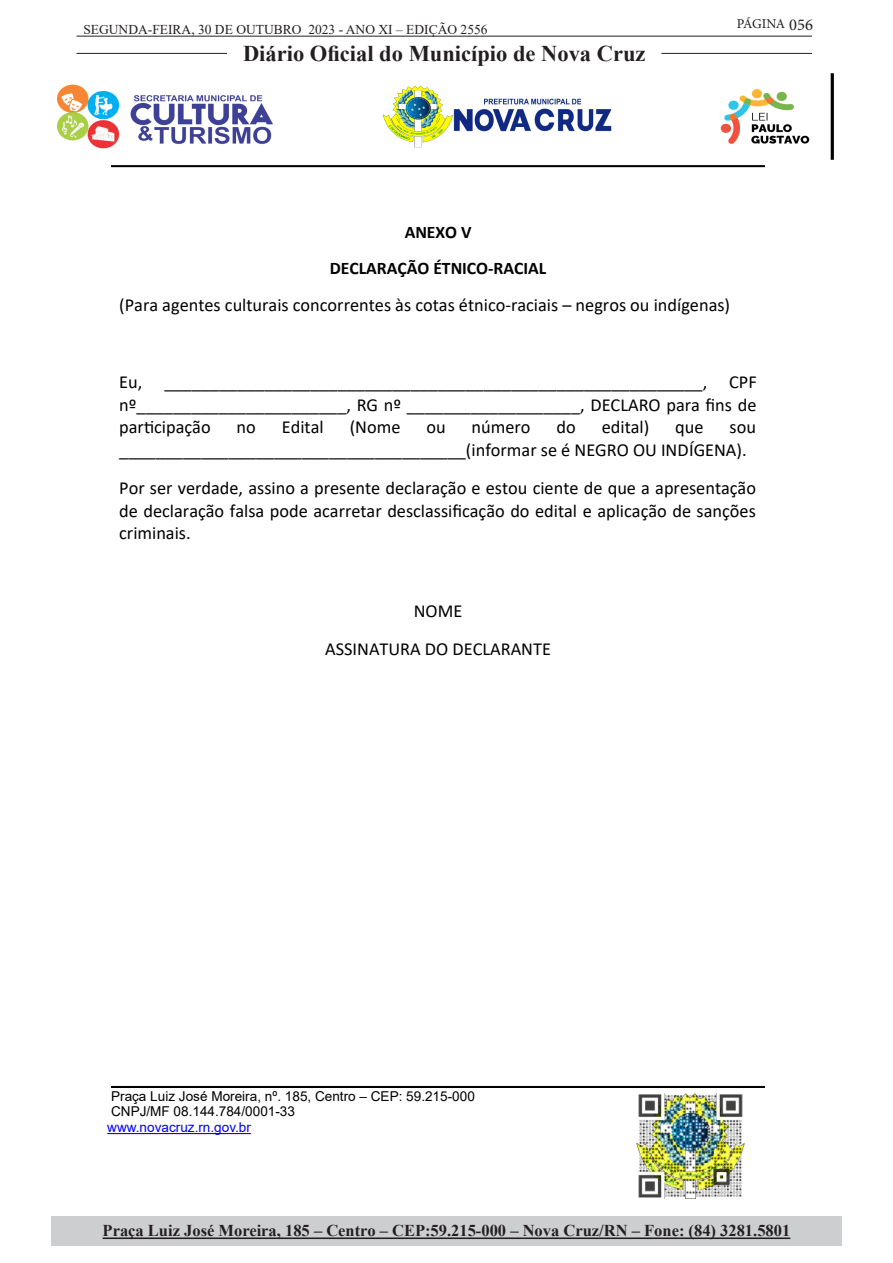
<style>
.page{position:relative;width:893px;height:1263px;background:#fff}
.page>*{position:absolute;margin:0;border:0;box-sizing:border-box;transform-origin:0 0}
.t1{font:700 22.5px "Times New Roman";color:#231f20}
.t2{font:18.3px/22.4px "Calibri";color:#000;text-align:justify}
.t3{font:700 17.7px/35.1px "Calibri";color:#000;text-align:center}
.t4{font:700 16.5px "Times New Roman";color:#231f20}
.t5{font:13.65px/15.6px "Arial";color:#000}
.t6{font:13.5px "Times New Roman";color:#231f20}
.t7{font:13.5px "Minion Pro";letter-spacing:-.03em;color:#231f20}
.s1{font-size:16.5px}
.s2{color:#00f}
</style>
<div class="page">
<hr style="left:77px;top:36px;width:735px;height:1px;background:#231f20">
<hr style="left:77px;top:53px;width:150px;height:1px;background:#231f20">
<hr style="left:661px;top:53px;width:151px;height:1px;background:#231f20">
<div style="left:51px;top:1216px;width:791px;height:29px;background:#cdced0"></div>
<hr style="left:103px;top:1237px;width:687px;height:2px;background:#231f20">
<hr style="left:107px;top:1133px;width:144px;height:1px;background:#00f">
<hr style="left:111px;top:165px;width:654px;height:2px;background:#000">
<hr style="left:111px;top:1086px;width:654px;height:2px;background:#000">
<img style="left:637px;top:1093px;width:107px;height:106px">
<img style="left:58px;top:73px;width:775px;height:87px">
<p class="t6" style="left:83px;top:20px;width:406px">SEGUNDA-FEIRA, 30 DE OUTUBRO 2023 - ANO XI – EDIÇÃO 2556</p>
<p class="t1" style="left:243px;top:37px;width:404px">Diário Oficial do Município de Nova Cruz</p>
<p class="t7" style="left:737px;top:15px;width:78px">PÁGINA <span class="s1">056</span></p>
<p class="t3" style="left:330px;top:215px;width:218px">ANEXO V<br>DECLARAÇÃO ÉTNICO-RACIAL</p>
<p class="t2" style="left:119px;top:294px;width:612px">(Para agentes culturais concorrentes às cotas étnico-raciais – negros ou indígenas)</p>
<p class="t2" style="left:119px;top:371px;width:639px">Eu, ___________________________________________________________, CPF nº_______________________, RG nº ___________________, DECLARO para fins de participação</p>
<p class="t2" style="left:237px;top:416px;width:21px">no</p>
<p class="t2" style="left:282px;top:416px;width:43px">Edital</p>
<p class="t2" style="left:350px;top:416px;width:52px">(Nome</p>
<p class="t2" style="left:426px;top:416px;width:21px">ou</p>
<p class="t2" style="left:472px;top:416px;width:60px">número</p>
<p class="t2" style="left:557px;top:416px;width:21px">do</p>
<p class="t2" style="left:602px;top:416px;width:49px">edital)</p>
<p class="t2" style="left:675px;top:416px;width:30px">que</p>
<p class="t2" style="left:119px;top:416px;width:638px;text-indent:610px">sou ______________________________________(informar se é NEGRO OU INDÍGENA).</p>
<p class="t2" style="left:119px;top:477px;width:638px">Por ser verdade, assino a presente declaração e estou ciente de que a apresentação de declaração falsa pode acarretar desclassificação do edital e aplicação de sanções criminais.</p>
<p class="t2" style="left:325px;top:591px;width:227px;line-height:38.7px;text-align:center">NOME<br>ASSINATURA DO DECLARANTE</p>
<p class="t5" style="left:107px;top:1088px;width:369px">Praça Luiz José Moreira, nº. 185, Centro – CEP: 59.215-000<br>CNPJ/MF 08.144.784/0001-33<br><span class="s2">www.novacruz.rn.gov.br</span></p>
<p class="t4" style="left:103px;top:1219px;width:689px">Praça Luiz José Moreira, 185 – Centro – CEP:59.215-000 – Nova Cruz/RN – Fone: (84) 3281.5801</p>
</div>
